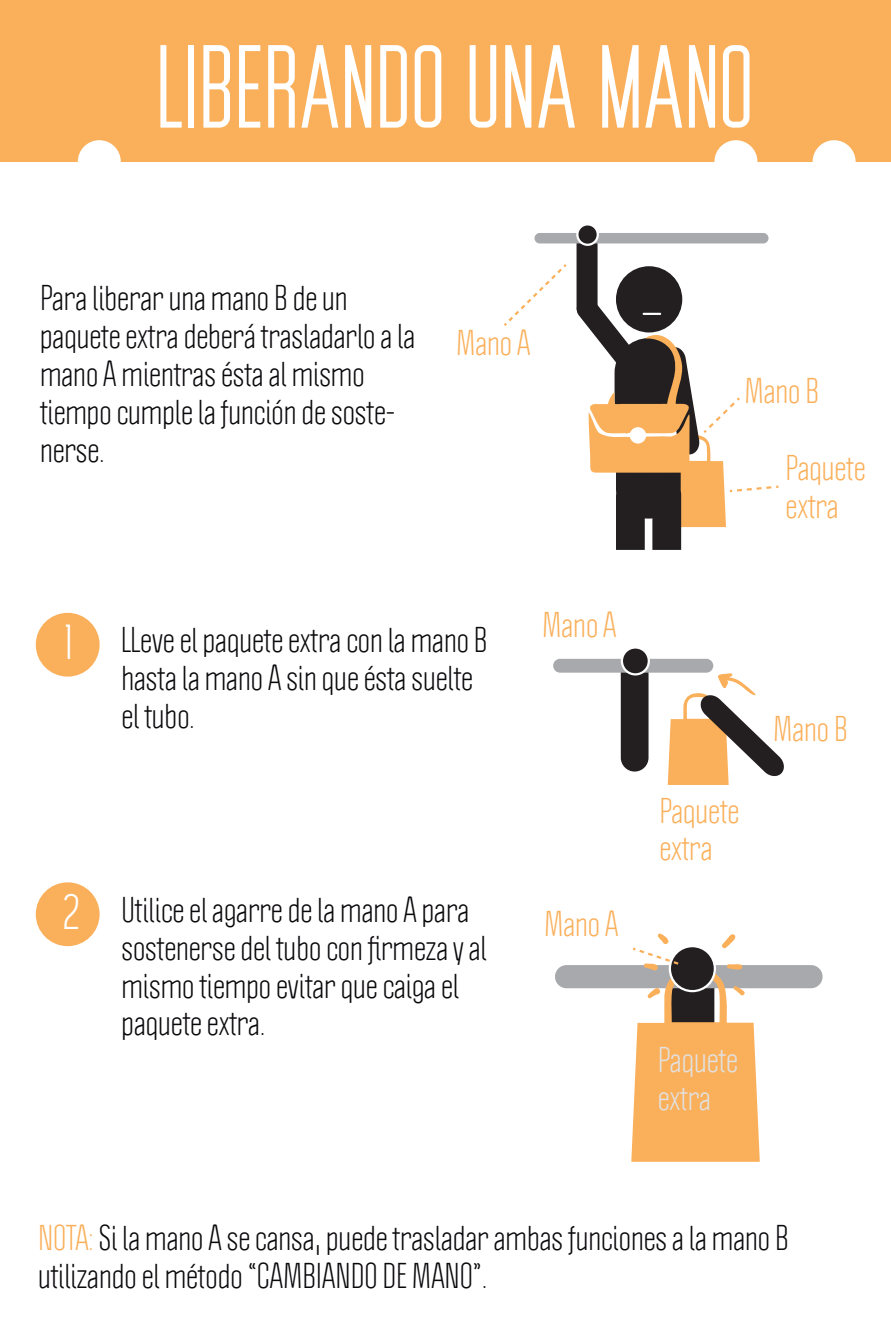
<style>
.page{position:relative;width:891px;height:1336px;background:#fff}
.page>*{position:absolute;margin:0;border:0;box-sizing:border-box;transform-origin:0 0}
.t1{font:112.5px "RPM45";color:#fff}
.t2{font:45px "Politica";color:#fff}
.t3{font:31.5px/37.8px "Politica";color:#0b090c}
.t4{font:31.5px/37.8px "Politica";color:#fab05b}
.t5{font:31.5px/37.8px "Politica";color:#e2e1e1}
.s1{color:#fab05b}
</style>
<div class="page">
<svg style="left:667px;top:673px;width:117px;height:111px"></svg>
<div style="left:620px;top:652px;width:28px;height:119px;background:#231f20;border-radius:14px"></div>
<div style="left:553px;top:658px;width:160px;height:14px;background:#a8a9ad;border-radius:7px"></div>
<div style="left:621px;top:647px;width:27px;height:27px;background:#231f20;border-radius:50%"></div>
<div style="left:620px;top:646px;width:29px;height:29px;border:2px solid #fff;border-radius:50%"></div>
<div style="left:554px;top:964px;width:268px;height:24px;background:#a8a9ad;border-radius:12px"></div>
<div style="left:0;top:0;width:890px;height:162px;background:#fab05b"></div>
<div style="left:78px;top:140px;width:43px;height:43px;background:#fff;border-radius:50%"></div>
<div style="left:714px;top:140px;width:43px;height:43px;background:#fff;border-radius:50%"></div>
<div style="left:812px;top:140px;width:43px;height:43px;background:#fff;border-radius:50%"></div>
<div style="left:576px;top:228px;width:21px;height:90px;background:#231f20;border-radius:10px"></div>
<div style="left:534px;top:233px;width:234px;height:10px;background:#a8a9ad;border-radius:5px"></div>
<div style="left:577px;top:224px;width:20px;height:21px;background:#231f20;border-radius:50%"></div>
<div style="left:576px;top:223px;width:22px;height:23px;border:2px solid #fff;border-radius:50%"></div>
<svg style="left:576px;top:266px;width:202px;height:284px"></svg>
<svg style="left:504px;top:264px;width:63px;height:62px"></svg>
<div style="left:36px;top:612px;width:64px;height:64px;background:#fab05b;border-radius:50%"></div>
<div style="left:36px;top:882px;width:64px;height:64px;background:#fab05b;border-radius:50%"></div>
<svg style="left:630px;top:933px;width:129px;height:228px"></svg>
<h1 class="t1" style="left:156px;top:17px;width:598px">LIBERANDO UNA MANO</h1>
<p class="t3" style="left:40px;top:279px;width:376px">Para liberar una mano B de un paquete extra deberá trasladarlo a la mano A mientras ésta al mismo tiempo cumple la función de soste&shy;nerse.</p>
<p class="t4" style="left:456px;top:324px;width:76px">Mano A</p>
<h2 class="t2" style="left:63px;top:613px;width:11px">1</h2>
<p class="t3" style="left:121px;top:621px;width:367px">LLeve el paquete extra con la mano B hasta la mano A sin que ésta suelte el tubo.</p>
<p class="t4" style="left:542px;top:606px;width:76px">Mano A</p>
<h2 class="t2" style="left:63px;top:883px;width:17px">2</h2>
<p class="t3" style="left:121px;top:891px;width:366px">Utilice el agarre de la mano A para sostenerse del tubo con firmeza y al mismo tiempo evitar que caiga el paquete extra.</p>
<p class="t4" style="left:543px;top:905px;width:76px">Mano A</p>
<p class="t4" style="left:744px;top:372px;width:76px">Mano B</p>
<p class="t4" style="left:785px;top:449px;width:81px">Paquete extra</p>
<p class="t4" style="left:659px;top:791px;width:81px">Paquete extra</p>
<p class="t4" style="left:772px;top:710px;width:76px">Mano B</p>
<p class="t5" style="left:657px;top:1040px;width:81px">Paquete extra</p>
<p class="t3" style="left:38px;top:1219px;width:751px"><span class="s1">NOTA:</span> Si la mano A se cansa, puede trasladar ambas funciones a la mano B utilizando el método “CAMBIANDO DE MANO”.</p>
</div>
